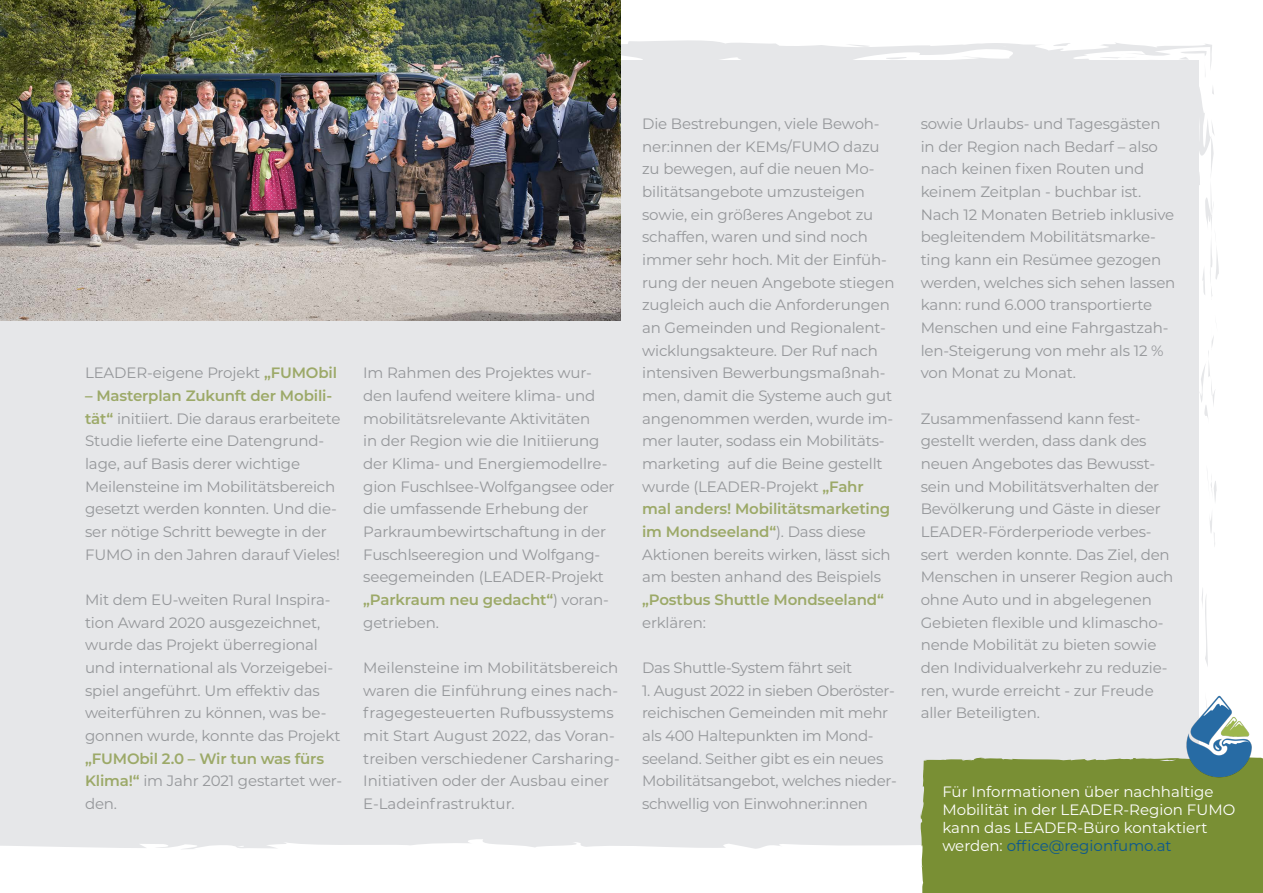
<style>
.page{position:relative;width:1263px;height:893px;background:#fff}
.page>*{position:absolute;margin:0;border:0;box-sizing:border-box;transform-origin:0 0}
.t1{font:15px/22.6px "Montserrat";letter-spacing:-.01em;color:#95979a}
.t2{font:15px/18px "Montserrat";color:#fff}
.t3{font:600 15px/22.6px "Montserrat";letter-spacing:-.01em;color:#9ca968}
.s1{font-weight:600;color:#9ca968}
.s2{font-weight:400;color:#95979a}
.s3{color:#0c578f}
</style>
<div class="page">
<svg style="left:1214px;top:481px;width:3px;height:65px"></svg>
<svg style="left:1212px;top:336px;width:3px;height:69px"></svg>
<div style="left:0;top:40px;width:1212px;height:809px;background:#e6e7e9"></div>
<svg style="left:1034px;top:41px;width:42px;height:6px"></svg>
<svg style="left:1178px;top:51px;width:41px;height:249px"></svg>
<svg style="left:1099px;top:54px;width:38px;height:4px"></svg>
<svg style="left:1146px;top:60px;width:18px;height:1px"></svg>
<svg style="left:884px;top:57px;width:25px;height:2px"></svg>
<svg style="left:956px;top:63px;width:9px;height:3px"></svg>
<svg style="left:880px;top:66px;width:46px;height:3px"></svg>
<img style="left:0;top:0;width:621px;height:320px">
<div style="left:920px;top:756px;width:343px;height:137px;background:#798f34"></div>
<svg style="left:960px;top:762px;width:10px;height:3px"></svg>
<svg style="left:1134px;top:764px;width:11px;height:2px"></svg>
<img style="left:1178px;top:696px;width:82px;height:82px">
<p class="t1" style="left:85px;top:361px;width:254px">LEADER-eigene Projekt <span class="s1">„FUMObil</span></p>
<p class="t1" style="left:85px;top:384px;width:257px"><span class="s1">– Masterplan Zukunft der Mobili&shy;tät“</span> initiiert. Die daraus erarbeitete Studie lieferte eine Datengrund&shy;lage, auf Basis derer wichtige Meilensteine im Mobilitätsbereich gesetzt werden konnten. Und die&shy;ser nötige Schritt bewegte in der FUMO in den Jahren darauf Vieles!</p>
<p class="t1" style="left:85px;top:588px;width:257px">Mit dem EU-weiten Rural Inspira&shy;tion Award 2020 ausgezeichnet, wurde das Projekt überregional und international als Vorzeigebei&shy;spiel angeführt. Um effektiv das weiterführen zu können, was be&shy;gonnen wurde, konnte das Projekt</p>
<p class="t3" style="left:85px;top:746px;width:259px">„FUMObil 2.0 – Wir tun was fürs<br>Klima!“ <span class="s2">im Jahr 2021 gestartet wer&shy;den.</span></p>
<p class="t1" style="left:363px;top:361px;width:253px">Im Rahmen des Projektes wur&shy;den laufend weitere klima- und mobilitätsrelevante Aktivitäten<br>in der Region wie die Initiierung der Klima- und Energiemodellre&shy;gion Fuschlsee-Wolfgangsee oder die umfassende Erhebung der<br>Parkraumbewirtschaftung in der<br>Fuschlseeregion und Wolfgang&shy;seegemeinden (LEADER-Projekt <span class="s1">„Parkraum neu gedacht“</span>) voran&shy;getrieben.</p>
<p class="t1" style="left:363px;top:656px;width:258px">Meilensteine im Mobilitätsbereich waren die Einführung eines nach&shy;fragegesteuerten Rufbussystems mit Start August 2022, das Voran&shy;treiben verschiedener Carsharing-Initiativen oder der Ausbau einer E-Ladeinfrastruktur.</p>
<p class="t1" style="left:642px;top:112px;width:254px">Die Bestrebungen, viele Bewoh&shy;ner:innen der KEMs/FUMO dazu zu bewegen, auf die neuen Mo&shy;bilitätsangebote umzusteigen sowie, ein größeres Angebot zu schaffen, waren und sind noch immer sehr hoch. Mit der Einfüh&shy;rung der neuen Angebote stiegen zugleich auch die Anforderungen an Gemeinden und Regionalent&shy;wicklungsakteure. Der Ruf nach intensiven Bewerbungsmaßnah&shy;men, damit die Systeme auch gut angenommen werden, wurde im&shy;mer lauter, sodass ein Mobilitäts&shy;marketing auf die Beine gestellt wurde (LEADER-Projekt <span class="s1">„Fahr mal anders! Mobilitätsmarketing im Mondseeland“</span>). Dass diese<br>Aktionen bereits wirken, lässt sich am besten anhand des Beispiels</p>
<p class="t3" style="left:642px;top:588px;width:243px">„Postbus Shuttle Mondseeland“</p>
<p class="t1" style="left:642px;top:610px;width:65px">erklären:</p>
<p class="t1" style="left:642px;top:656px;width:212px">Das Shuttle-System fährt seit</p>
<p class="t1" style="left:642px;top:678px;width:256px">1. August 2022 in sieben Oberöster&shy;reichischen Gemeinden mit mehr als 400 Haltepunkten im Mond&shy;seeland. Seither gibt es ein neues Mobilitätsangebot, welches nieder&shy;schwellig von Einwohner:innen</p>
<p class="t1" style="left:921px;top:112px;width:256px">sowie Urlaubs- und Tagesgästen in der Region nach Bedarf – also nach keinen fixen Routen und keinem Zeitplan - buchbar ist.<br>Nach 12 Monaten Betrieb inklusive begleitendem Mobilitätsmarke&shy;ting kann ein Resümee gezogen werden, welches sich sehen lassen kann: rund 6.000 transportierte<br>Menschen und eine Fahrgastzah&shy;len-Steigerung von mehr als 12 % von Monat zu Monat.</p>
<p class="t1" style="left:921px;top:406px;width:254px">Zusammenfassend kann fest&shy;gestellt werden, dass dank des neuen Angebotes das Bewusst&shy;sein und Mobilitätsverhalten der<br>Bevölkerung und Gäste in dieser<br>LEADER-Förderperiode verbes&shy;sert werden konnte. Das Ziel, den<br>Menschen in unserer Region auch ohne Auto und in abgelegenen<br>Gebieten flexible und klimascho&shy;nende Mobilität zu bieten sowie den Individualverkehr zu reduzie&shy;ren, wurde erreicht - zur Freude aller Beteiligten.</p>
<p class="t2" style="left:942px;top:782px;width:294px">Für Informationen über nachhaltige Mobilität in der LEADER-Region FUMO kann das LEADER-Büro kontaktiert werden: <span class="s3">office@regionfumo.at</span></p>
</div>
